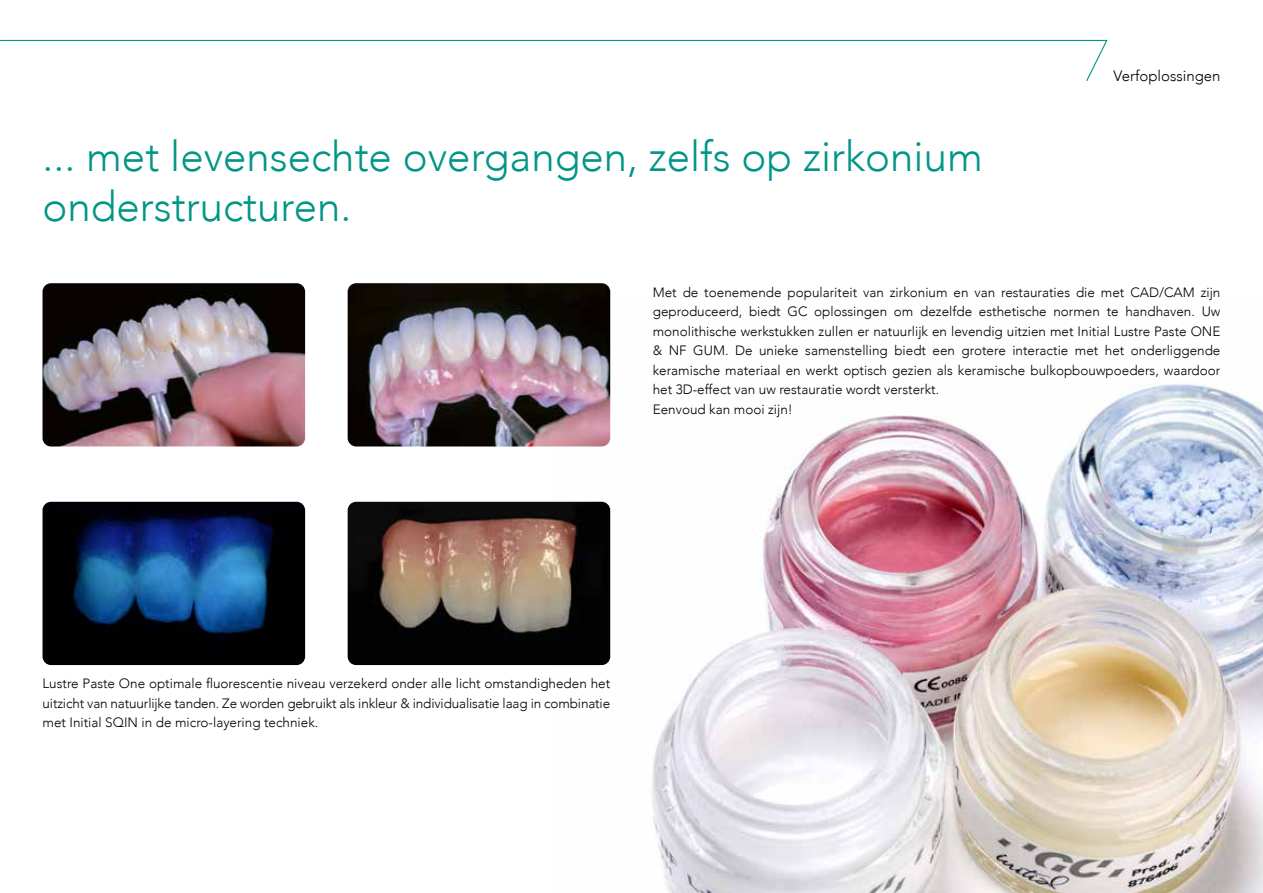
<style>
.page{position:relative;width:1263px;height:893px;background:#fff}
.page>*{position:absolute;margin:0;border:0;box-sizing:border-box;transform-origin:0 0}
.t1{font:300 42px/50.4px "Avenir";color:#009686}
.t2{font:300 15px "Avenir";color:#000}
.t3{font:300 13.5px/19.5px "Avenir";color:#000}
</style>
<div class="page">
<img style="left:551px;top:295px;width:712px;height:598px">
<img style="left:43px;top:283px;width:262px;height:163px">
<img style="left:348px;top:283px;width:262px;height:163px">
<img style="left:43px;top:502px;width:262px;height:163px">
<img style="left:348px;top:502px;width:262px;height:163px">
<svg style="left:0;top:39px;width:1108px;height:42px"></svg>
<h1 class="t1" style="left:43px;top:131px;width:942px">... met levensechte overgangen, zelfs op zirkonium onderstructuren.</h1>
<p class="t2" style="left:1113px;top:67px;width:108px">Verfoplossingen</p>
<p class="t3" style="left:653px;top:282px;width:569px">Met de toenemende populariteit van zirkonium en van restauraties die met CAD/CAM zijn geproduceerd, biedt GC oplossingen om dezelfde esthetische normen te handhaven. Uw monolithische werkstukken zullen er natuurlijk en levendig uitzien met Initial Lustre Paste ONE &amp; NF GUM. De unieke samenstelling biedt een grotere interactie met het onderliggende keramische materiaal en werkt optisch gezien als keramische bulkopbouwpoeders, waardoor het 3D-effect van uw restauratie wordt versterkt.<br>Eenvoud kan mooi zijn!</p>
<p class="t3" style="left:43px;top:674px;width:569px;text-align:justify">Lustre Paste One optimale fluorescentie niveau verzekerd onder alle licht omstandigheden het uitzicht van natuurlijke tanden. Ze worden gebruikt als inkleur &amp; individualisatie laag in combinatie met Initial SQIN in de micro-layering techniek.</p>
</div>
